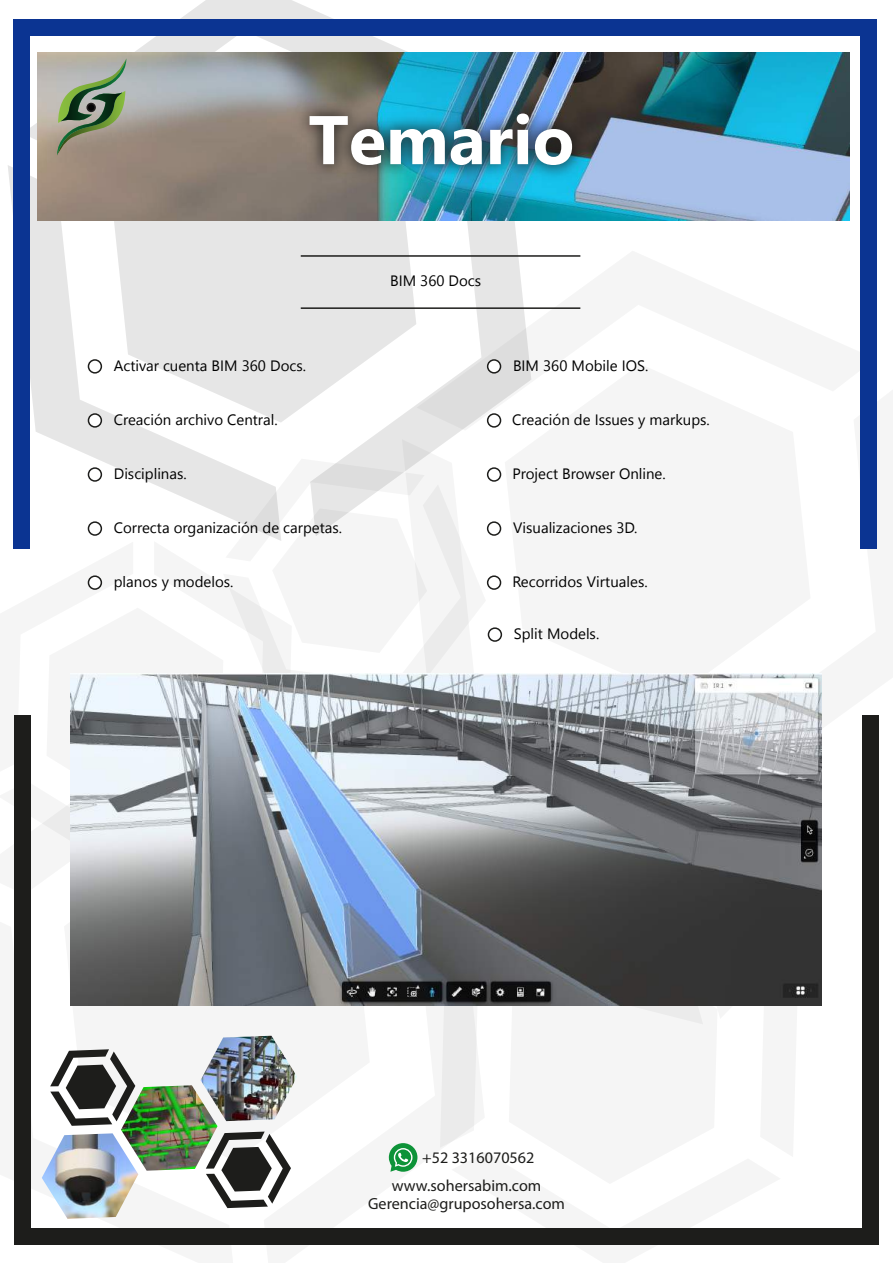
<style>
.page{position:relative;width:893px;height:1263px;background:#fff}
.page>*{position:absolute;margin:0;border:0;box-sizing:border-box;transform-origin:0 0}
.t1{font:700 68.7px "Gadugi";color:#fff}
.t2{font:16.2px "Myriad Pro";color:#1d1d1b}
.t3{font:15px "Segoe UI Emoji";color:#000}
</style>
<div class="page">
<div style="left:281px;top:235px;width:29px;height:187px;background:#e6e6e6"></div>
<svg style="left:30px;top:0;width:375px;height:140px"></svg>
<svg style="left:310px;top:235px;width:221px;height:300px"></svg>
<svg style="left:8px;top:165px;width:273px;height:294px;fill:#e6e6e6"></svg>
<svg style="left:264px;top:1006px;width:213px;height:155px"></svg>
<svg style="left:631px;top:1006px;width:72px;height:18px"></svg>
<img style="left:37px;top:52px;width:812px;height:168px">
<div style="left:14px;top:715px;width:17px;height:530px;background:#1d1d1b"></div>
<div style="left:31px;top:1228px;width:830px;height:17px;background:#1d1d1b"></div>
<div style="left:862px;top:715px;width:16px;height:530px;background:#1d1d1b"></div>
<div style="left:860px;top:19px;width:17px;height:529px;background:#0b3492"></div>
<div style="left:13px;top:19px;width:17px;height:529px;background:#0b3492"></div>
<div style="left:30px;top:19px;width:556px;height:17px;background:#0b3492"></div>
<div style="left:559px;top:19px;width:301px;height:17px;background:#0b3492"></div>
<img style="left:254px;top:51px;width:375px;height:184px">
<img style="left:42px;top:1133px;width:96px;height:86px">
<svg style="left:206px;top:1131px;width:85px;height:77px"></svg>
<svg style="left:50px;top:1049px;width:85px;height:77px"></svg>
<img style="left:121px;top:1085px;width:96px;height:86px">
<img style="left:201px;top:1036px;width:96px;height:85px">
<svg style="left:57px;top:58px;width:69px;height:97px;background:#8b957c"></svg>
<hr style="left:301px;top:255px;width:279px;height:2px;background:#1d1d1b">
<hr style="left:301px;top:307px;width:279px;height:2px;background:#1d1d1b">
<div style="left:88px;top:360px;width:13px;height:13px;background:#fff;border-radius:50%"></div>
<div style="left:88px;top:359px;width:14px;height:15px;border:2px solid #1d1d1b;border-radius:50%"></div>
<div style="left:88px;top:414px;width:13px;height:13px;background:#fff;border-radius:50%"></div>
<div style="left:88px;top:413px;width:14px;height:15px;border:2px solid #1d1d1b;border-radius:50%"></div>
<div style="left:488px;top:360px;width:12px;height:13px;background:#fff;border-radius:50%"></div>
<div style="left:487px;top:359px;width:14px;height:15px;border:2px solid #1d1d1b;border-radius:50%"></div>
<div style="left:488px;top:414px;width:12px;height:13px;background:#fff;border-radius:50%"></div>
<div style="left:487px;top:413px;width:14px;height:15px;border:2px solid #1d1d1b;border-radius:50%"></div>
<div style="left:488px;top:468px;width:12px;height:13px;background:#fff;border-radius:50%"></div>
<div style="left:487px;top:467px;width:14px;height:15px;border:2px solid #1d1d1b;border-radius:50%"></div>
<div style="left:488px;top:522px;width:12px;height:13px;background:#fff;border-radius:50%"></div>
<div style="left:487px;top:521px;width:14px;height:15px;border:2px solid #1d1d1b;border-radius:50%"></div>
<div style="left:487px;top:575px;width:14px;height:15px;border:2px solid #1d1d1b;border-radius:50%"></div>
<div style="left:488px;top:627px;width:14px;height:15px;border:2px solid #1d1d1b;border-radius:50%"></div>
<img style="left:71px;top:673px;width:751px;height:333px">
<svg style="left:389px;top:1143px;width:28px;height:29px"></svg>
<svg style="left:391px;top:275px;width:24px;height:11px"></svg>
<svg style="left:429px;top:275px;width:15px;height:11px"></svg>
<svg style="left:450px;top:275px;width:8px;height:11px"></svg>
<svg style="left:469px;top:278px;width:5px;height:8px"></svg>
<svg style="left:179px;top:363px;width:7px;height:8px"></svg>
<svg style="left:201px;top:363px;width:5px;height:8px"></svg>
<svg style="left:213px;top:360px;width:23px;height:11px"></svg>
<svg style="left:251px;top:360px;width:14px;height:11px"></svg>
<svg style="left:272px;top:360px;width:8px;height:11px"></svg>
<svg style="left:290px;top:363px;width:6px;height:8px"></svg>
<svg style="left:115px;top:414px;width:47px;height:11px"></svg>
<svg style="left:176px;top:414px;width:30px;height:11px"></svg>
<svg style="left:228px;top:414px;width:16px;height:11px"></svg>
<svg style="left:259px;top:417px;width:18px;height:8px"></svg>
<svg style="left:514px;top:360px;width:17px;height:11px"></svg>
<svg style="left:513px;top:414px;width:18px;height:11px"></svg>
<svg style="left:514px;top:469px;width:12px;height:10px"></svg>
<svg style="left:513px;top:522px;width:12px;height:11px"></svg>
<svg style="left:114px;top:360px;width:55px;height:11px"></svg>
<svg style="left:13px;top:459px;width:473px;height:508px"></svg>
<h1 class="t1" style="left:309px;top:98px;width:267px">Temario</h1>
<p class="t3" style="left:420px;top:271px;width:62px">✓ □ ▲</p>
<p class="t3" style="left:170px;top:356px;width:31px">◆ ■▼</p>
<p class="t3" style="left:242px;top:356px;width:62px">✓ □ ▲</p>
<p class="t3" style="left:543px;top:356px;width:68px">✓ □ ●</p>
<p class="t3" style="left:163px;top:410px;width:62px">■ ❖□</p>
<p class="t3" style="left:244px;top:410px;width:32px">■▼ ●</p>
<p class="t3" style="left:561px;top:410px;width:74px">■ ▲▲◆ ▲</p>
<p class="t3" style="left:128px;top:465px;width:57px">▲ ●■▲</p>
<p class="t3" style="left:526px;top:465px;width:77px">□ ▼ □▲</p>
<p class="t3" style="left:630px;top:465px;width:26px">■●■</p>
<p class="t3" style="left:123px;top:519px;width:61px">□ ▼ □</p>
<p class="t3" style="left:204px;top:519px;width:10px">■</p>
<p class="t3" style="left:250px;top:519px;width:10px">■</p>
<p class="t3" style="left:526px;top:519px;width:28px">▲◆ ●</p>
<p class="t3" style="left:581px;top:519px;width:45px">□■ ▲ ✓</p>
<p class="t3" style="left:123px;top:573px;width:36px">● ■□▲</p>
<p class="t3" style="left:186px;top:573px;width:46px">□ ●□▲</p>
<p class="t3" style="left:536px;top:573px;width:48px">□ □▲</p>
<p class="t3" style="left:605px;top:573px;width:41px">▼◆●▲</p>
<p class="t3" style="left:531px;top:625px;width:67px">●▼ □ ●▲</p>
<p class="t2" style="left:422px;top:1148px;width:114px">+52 3316070562</p>
<p class="t2" style="left:368px;top:1193px;width:198px">Gerencia@gruposohersa.com</p>
<p class="t2" style="left:392px;top:1176px;width:151px">www.sohersabim.com</p>
</div>
